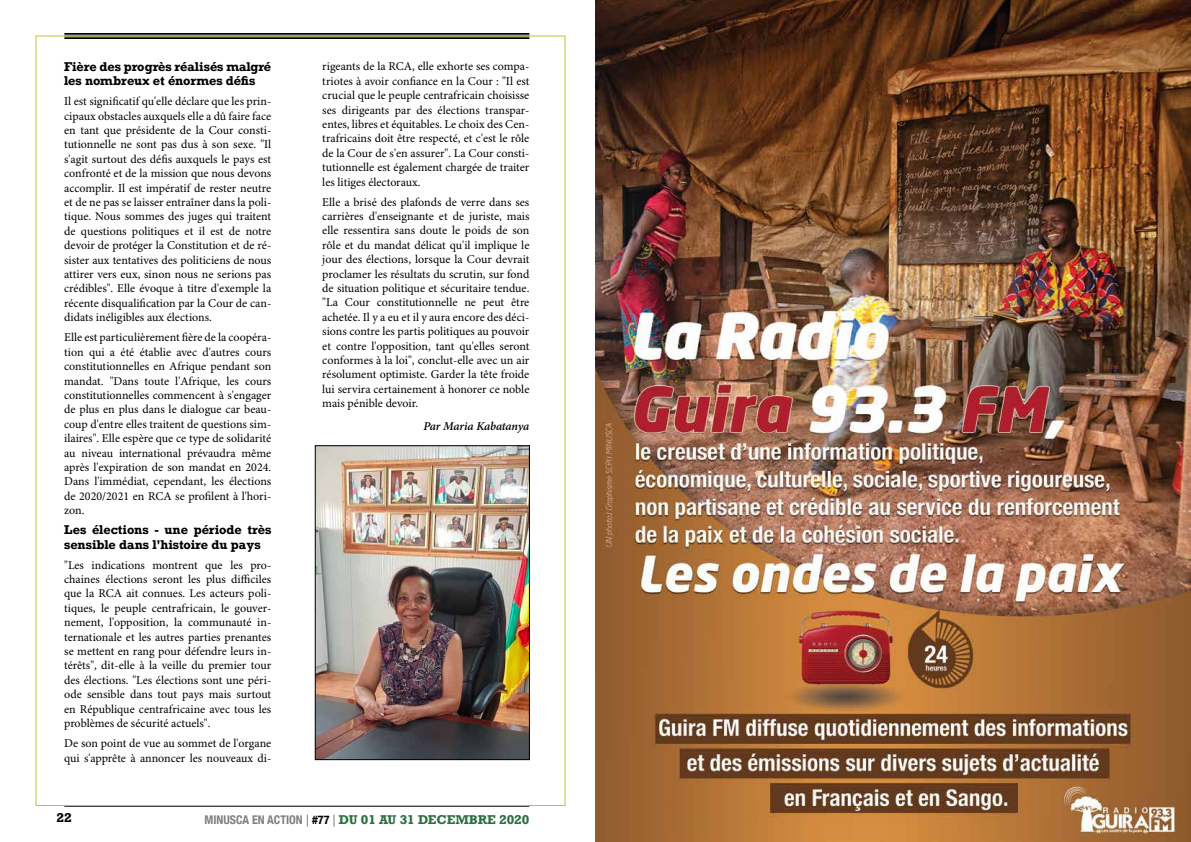
<style>
.page{position:relative;width:1191px;height:842px;background:#fff}
.page>*{position:absolute;margin:0;border:0;box-sizing:border-box;transform-origin:0 0}
.t1{font:12px/14.4px "Minion Pro";color:#000;text-align:justify}
.t2{font:700 12px/14.4px "Rockwell";color:#000}
.t3{font:700 12px "Rockwell";color:#2d6f42}
.t4{font:italic 600 12px "Minion Pro";letter-spacing:-.015em;color:#000}
.s1{font-family:"Helvetica Neue";font-stretch:condensed;color:#7e8083}
.s2{font-family:"Helvetica Neue";font-weight:100;color:#000}
.s3{font-family:"Helvetica Neue";font-stretch:condensed;color:#000}
</style>
<div class="page">
<hr style="left:64px;top:806px;width:465px;height:1px;background:#000">
<hr style="left:64px;top:33px;width:465px;height:2px;background:#000">
<hr style="left:64px;top:37px;width:465px;height:2px;background:#000">
<img style="left:317px;top:448px;width:210px;height:310px">
<div style="left:315px;top:446px;width:214px;height:314px;border:1px solid #000"></div>
<img style="left:595px;top:0;width:596px;height:842px">
<p class="t2" style="left:64px;top:59px;width:209px">Fière des progrès réalisés malgré les nombreux et énormes défis</p>
<p class="t1" style="left:64px;top:95px;width:209px">Il est significatif qu'elle déclare que les prin&shy;cipaux obstacles auxquels elle a dû faire face en tant que présidente de la Cour consti&shy;tutionnelle ne sont pas dus à son sexe. "Il s'agit surtout des défis auxquels le pays est confronté et de la mission que nous devons accomplir. Il est impératif de rester neutre et de ne pas se laisser entraîner dans la poli&shy;tique. Nous sommes des juges qui traitent de questions politiques et il est de notre devoir de protéger la Constitution et de ré&shy;sister aux tentatives des politiciens de nous attirer vers eux, sinon nous ne serions pas crédibles". Elle évoque à titre d'exemple la récente disqualification par la Cour de can&shy;didats inéligibles aux élections.</p>
<p class="t1" style="left:64px;top:331px;width:209px">Elle est particulièrement fière de la coopéra&shy;tion qui a été établie avec d'autres cours constitutionnelles en Afrique pendant son mandat. "Dans toute l'Afrique, les cours constitutionnelles commencent à s'engager de plus en plus dans le dialogue car beau&shy;coup d'entre elles traitent de questions sim&shy;ilaires". Elle espère que ce type de solidarité au niveau international prévaudra même après l'expiration de son mandat en 2024.<br>Dans l'immédiat, cependant, les élections de 2020/2021 en RCA se profilent à l'hori&shy;zon.</p>
<p class="t2" style="left:64px;top:522px;width:209px">Les élections - une période très sensible dans l'histoire du pays</p>
<p class="t1" style="left:64px;top:558px;width:209px">"Les indications montrent que les pro&shy;chaines élections seront les plus difficiles que la RCA ait connues. Les acteurs poli&shy;tiques, le peuple centrafricain, le gouver&shy;nement, l'opposition, la communauté in&shy;ternationale et les autres parties prenantes se mettent en rang pour défendre leurs in&shy;térêts", dit-elle à la veille du premier tour des élections. "Les élections sont une péri&shy;ode sensible dans tout pays mais surtout en République centrafricaine avec tous les problèmes de sécurité actuels".</p>
<p class="t1" style="left:64px;top:737px;width:209px">De son point de vue au sommet de l'organe qui s'apprête à annoncer les nouveaux di-</p>
<p class="t1" style="left:322px;top:60px;width:209px">rigeants de la RCA, elle exhorte ses compa&shy;triotes à avoir confiance en la Cour : "Il est crucial que le peuple centrafricain choisisse ses dirigeants par des élections transpar&shy;entes, libres et équitables. Le choix des Cen&shy;trafricains doit être respecté, et c'est le rôle de la Cour de s'en assurer". La Cour consti&shy;tutionnelle est également chargée de traiter les litiges électoraux.</p>
<p class="t1" style="left:322px;top:195px;width:209px">Elle a brisé des plafonds de verre dans ses carrières d'enseignante et de juriste, mais elle ressentira sans doute le poids de son rôle et du mandat délicat qu'il implique le jour des élections, lorsque la Cour devrait proclamer les résultats du scrutin, sur fond de situation politique et sécuritaire tendue. "La Cour constitutionnelle ne peut être achetée. Il y a eu et il y aura encore des déci&shy;sions contre les partis politiques au pouvoir et contre l'opposition, tant qu'elles seront conformes à la loi", conclut-elle avec un air résolument optimiste. Garder la tête froide lui servira certainement à honorer ce noble mais pénible devoir.</p>
<p class="t4" style="left:423px;top:418px;width:108px">Par Maria Kabatanya</p>
<p class="t2" style="left:57px;top:810px;width:17px">22</p>
<p class="t3" style="left:205px;top:812px;width:326px"><span class="s1">MINUSCA EN ACTION</span> <span class="s2">|</span> <span class="s3">#77</span> <span class="s2">|</span> DU 01 AU 31 DECEMBRE 2020</p>
</div>
